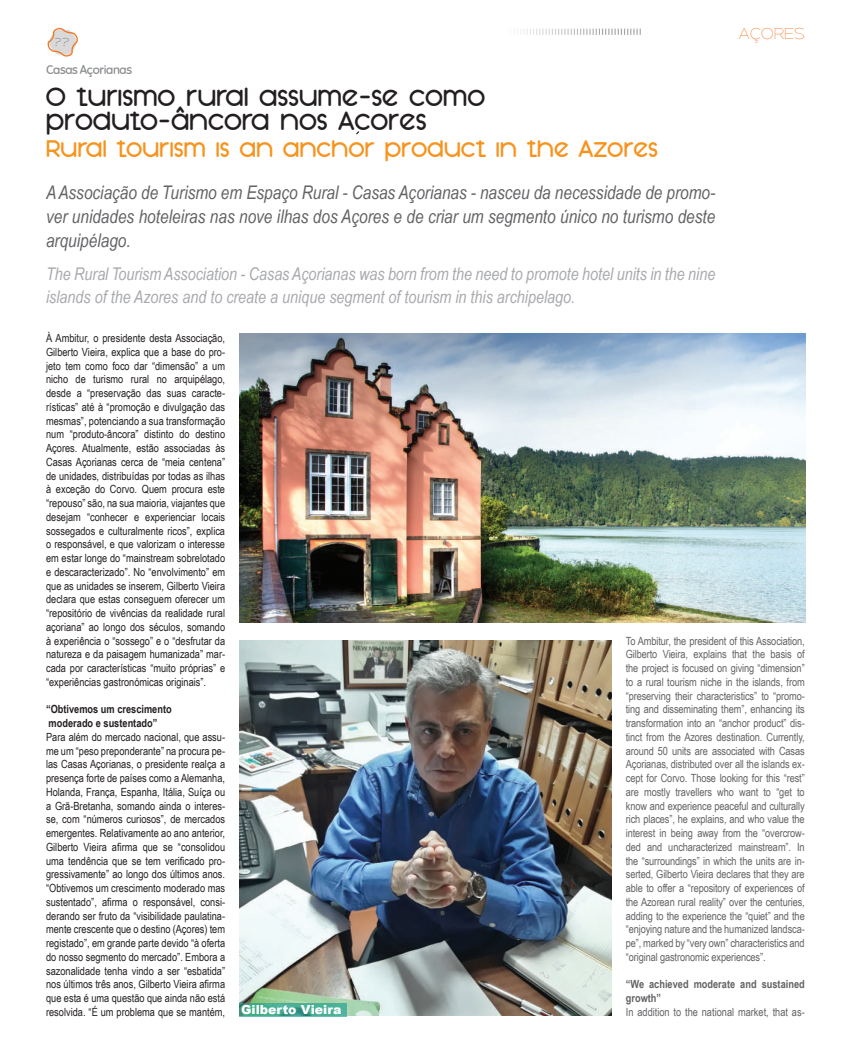
<style>
.page{position:relative;width:851px;height:1063px;background:#fff}
.page>*{position:absolute;margin:0;border:0;box-sizing:border-box;transform-origin:0 0}
.t1{font:800 27.5px/23.8px "SF Orson Casual";color:#231f20}
.t2{font:800 25px "SF Orson Casual";color:#f7931d}
.t3{font:italic 18.75px/23.8px "Arial Narrow";color:#636366;text-align:justify}
.t4{font:italic 17.5px/23.8px "Arial Narrow";color:#a8a9ad}
.t5{font:200 13.75px "Adequate";color:#f47521}
.t6{font:12.5px "Sniglet";letter-spacing:-.03em;color:#76787b}
.t7{font:900 12.5px "Arial";color:#fff}
.t8{font:11.25px/13.8px "Arial Narrow";color:#231f20;text-align:justify}
.t9{font:11.25px/13.8px "Arial Narrow";letter-spacing:-.01em;color:#636366;text-align:justify}
.t10{font:700 11.25px/13.8px "Arial Narrow";color:#231f20}
.t11{font:700 11.25px/13.8px "Arial Narrow";color:#636366}
.t12{font:200 10px "Adequate";color:#231f20}
</style>
<div class="page">
<img style="left:239px;top:334px;width:566px;height:289px">
<svg style="left:524px;top:29px;width:116px;height:6px"></svg>
<svg style="left:47px;top:27px;width:31px;height:30px"></svg>
<img style="left:239px;top:640px;width:372px;height:376px">
<svg style="left:239px;top:1004px;width:107px;height:13px"></svg>
<p class="t12" style="left:55px;top:35px;width:16px">??</p>
<p class="t6" style="left:46px;top:62px;width:88px">Casas Açorianas</p>
<h1 class="t1" style="left:46px;top:84px;width:441px">O turismo rural assume-se como produto-âncora nos Acores</h1>
<h2 class="t2" style="left:46px;top:133px;width:613px">Rural tourism is an anchor product in the Azores</h2>
<h3 class="t3" style="left:46px;top:180px;width:670px">A Associação de Turismo em Espaço Rural - Casas Açorianas - nasceu da necessidade de promo&shy;ver unidades hoteleiras nas nove ilhas dos Açores e de criar um segmento único no turismo deste arquipélago.</h3>
<h3 class="t4" style="left:46px;top:261px;width:670px">The Rural Tourism Association - Casas Açorianas was born from the need to promote hotel units in the nine islands of the Azores and to create a unique segment of tourism in this archipelago.</h3>
<p class="t5" style="left:738px;top:24px;width:68px">AÇORES</p>
<p class="t8" style="left:46px;top:331px;width:180px">À Ambitur, o presidente desta Associação, Gilberto Vieira, explica que a base do pro&shy;jeto tem como foco dar “dimensão” a um nicho de turismo rural no arquipélago, desde a “preservação das suas caracte&shy;rísticas” até à “promoção e divulgação das mesmas”, potenciando a sua transformação num “produto-âncora” distinto do destino Açores. Atualmente, estão associadas às Casas Açorianas cerca de “meia centena” de unidades, distribuídas por todas as ilhas à exceção do Corvo. Quem procura este “repouso” são, na sua maioria, viajantes que desejam “conhecer e experienciar locais sossegados e culturalmente ricos”, explica o responsável, e que valorizam o interesse em estar longe do “mainstream sobrelotado e descaracterizado”. No “envolvimento” em que as unidades se inserem, Gilberto Vieira declara que estas conseguem oferecer um “repositório de vivências da realidade rural açoriana” ao longo dos séculos, somando à experiência o “sossego” e o “desfrutar da natureza e da paisagem humanizada” mar&shy;cada por características “muito próprias” e “experiências gastronómicas originais”.</p>
<p class="t10" style="left:46px;top:702px;width:127px">“Obtivemos um crescimento moderado e sustentado”</p>
<p class="t8" style="left:46px;top:730px;width:180px">Para além do mercado nacional, que assu&shy;me um “peso preponderante” na procura pe&shy;las Casas Açorianas, o presidente realça a presença forte de países como a Alemanha, Holanda, França, Espanha, Itália, Suíça ou a Grã-Bretanha, somando ainda o interes&shy;se, com “números curiosos”, de mercados emergentes. Relativamente ao ano anterior, Gilberto Vieira afirma que se “consolidou uma tendência que se tem verificado pro&shy;gressivamente” ao longo dos últimos anos. “Obtivemos um crescimento moderado mas sustentado”, afirma o responsável, consi&shy;derando ser fruto da “visibilidade paulatina&shy;mente crescente que o destino (Açores) tem registado”, em grande parte devido “à oferta do nosso segmento do mercado”. Embora a sazonalidade tenha vindo a ser “esbatida” nos últimos três anos, Gilberto Vieira afirma que esta é uma questão que ainda não está resolvida. “É um problema que se mantém,</p>
<p class="t9" style="left:625px;top:633px;width:180px">To Ambitur, the president of this Association, Gilberto Vieira, explains that the basis of the project is focused on giving “dimension” to a rural tourism niche in the islands, from “preserving their characteristics” to “promo&shy;ting and disseminating them”, enhancing its transformation into an “anchor product” dis&shy;tinct from the Azores destination. Currently, around 50 units are associated with Casas Açorianas, distributed over all the islands ex&shy;cept for Corvo. Those looking for this “rest” are mostly travellers who want to “get to know and experience peaceful and culturally rich places”, he explains, and who value the interest in being away from the “overcrow&shy;ded and uncharacterized mainstream”. In the “surroundings” in which the units are in&shy;serted, Gilberto Vieira declares that they are able to offer a “repository of experiences of the Azorean rural reality” over the centuries, adding to the experience the “quiet” and the “enjoying nature and the humanized landsca&shy;pe”, marked by “very own” characteristics and “original gastronomic experiences”.</p>
<p class="t11" style="left:625px;top:977px;width:180px">“We achieved moderate and sustained growth”</p>
<p class="t7" style="left:241px;top:1000px;width:102px">Gilberto Vieira</p>
<p class="t9" style="left:625px;top:1005px;width:180px">In addition to the national market, that as-</p>
</div>
